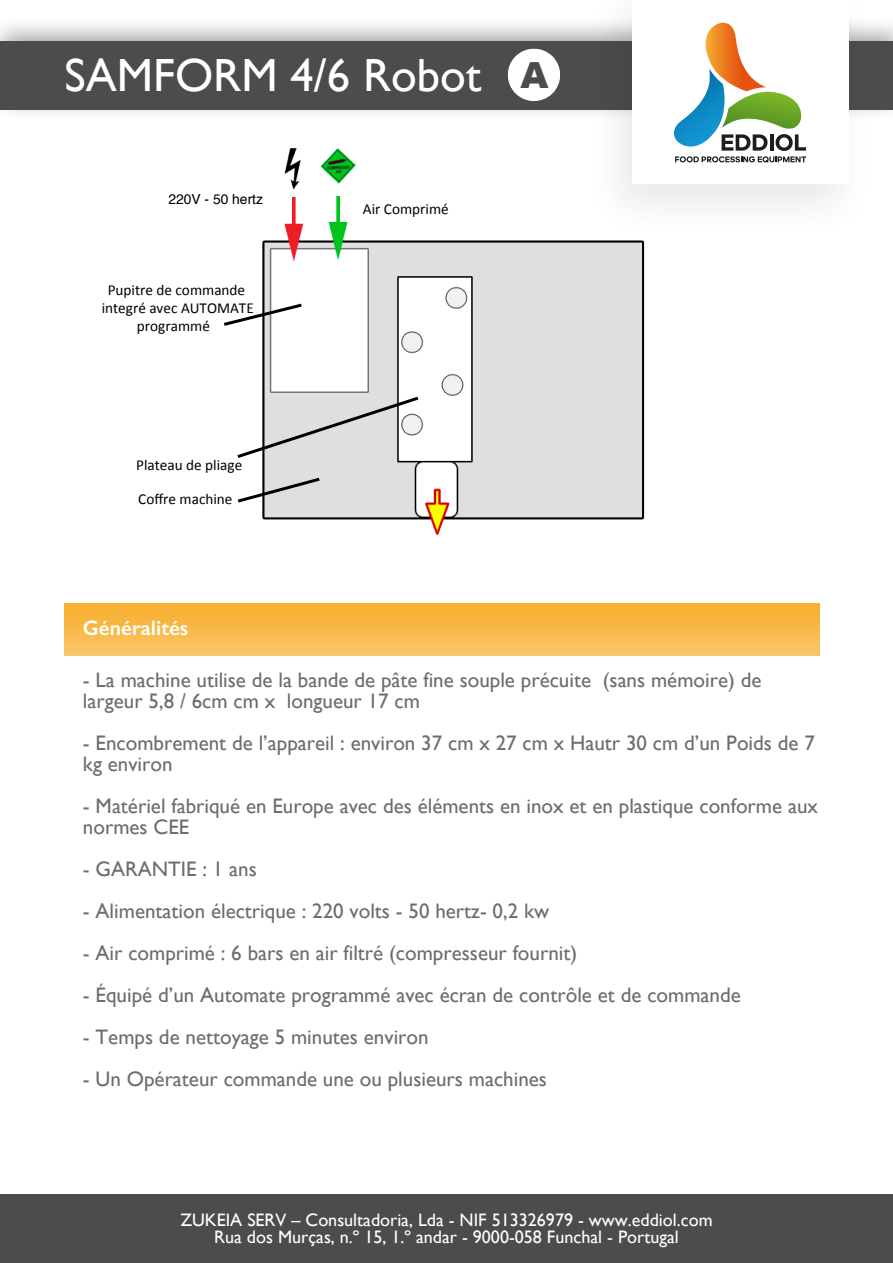
<style>
.page{position:relative;width:893px;height:1263px;background:#fff}
.page>*{position:absolute;margin:0;border:0;box-sizing:border-box;transform-origin:0 0}
.t1{font:46.5px "Gill Sans";color:#fff}
.t2{font:21px/21px "Gill Sans";color:#6d6d6d}
.t3{font:600 21px "Gill Sans";color:#fff}
.t4{font:18px/16.6px "Gill Sans";color:#fff;text-align:center}
.t5{font:15.15px "Calibri";color:#000}
.t6{font:13.8px "Helvetica";color:#000}
.s1{font-family:"Arial";font-weight:900;font-size:36px;color:#4c4c4c}
</style>
<div class="page">
<div style="left:65px;top:604px;width:754px;height:51px;background:linear-gradient(to bottom,#f8ae2c,#f9c568)"></div>
<img style="left:0;top:24px;width:893px;height:89px">
<div style="left:0;top:42px;width:893px;height:68px;background:#4c4c4c"></div>
<svg style="left:508px;top:48px;width:52px;height:53px"></svg>
<img style="left:205px;top:110px;width:440px;height:425px">
<svg style="left:221px;top:301px;width:84px;height:27px"></svg>
<svg style="left:234px;top:475px;width:89px;height:30px"></svg>
<svg style="left:234px;top:394px;width:188px;height:66px"></svg>
<img style="left:572px;top:17px;width:316px;height:236px">
<div style="left:632px;top:0;width:216px;height:184px;background:#fff"></div>
<div style="left:0;top:1195px;width:893px;height:68px;background:#4c4c4c"></div>
<svg style="left:674px;top:23px;width:132px;height:140px"></svg>
<h1 class="t1" style="left:65px;top:48px;width:485px">SAMFORM 4/6 Robot <span class="s1">A</span></h1>
<p class="t6" style="left:168px;top:188px;width:96px">220V - 50 hertz</p>
<p class="t5" style="left:108px;top:281px;width:139px">Pupitre de commande</p>
<p class="t5" style="left:137px;top:317px;width:75px">programmé</p>
<p class="t5" style="left:102px;top:299px;width:154px">integré avec AUTOMATE</p>
<p class="t5" style="left:136px;top:456px;width:108px">Plateau de pliage</p>
<p class="t5" style="left:138px;top:490px;width:96px">Coffre machine</p>
<p class="t3" style="left:83px;top:615px;width:107px">Généralités</p>
<p class="t5" style="left:363px;top:200px;width:87px">Air Comprimé</p>
<p class="t2" style="left:83px;top:669px;width:680px">- La machine utilise de la bande de pâte fine souple précuite (sans mémoire) de largeur 5,8 / 6cm cm x longueur 17 cm</p>
<p class="t2" style="left:83px;top:732px;width:733px">- Encombrement de l’appareil : environ 37 cm x 27 cm x Hautr 30 cm d’un Poids de 7 kg environ</p>
<p class="t2" style="left:83px;top:795px;width:736px">- Matériel fabriqué en Europe avec des éléments en inox et en plastique conforme aux normes CEE</p>
<p class="t2" style="left:83px;top:858px;width:175px">- GARANTIE : 1 ans</p>
<p class="t2" style="left:83px;top:900px;width:468px">- Alimentation électrique : 220 volts - 50 hertz- 0,2 kw</p>
<p class="t2" style="left:83px;top:942px;width:496px">- Air comprimé : 6 bars en air filtré (compresseur fournit)</p>
<p class="t2" style="left:83px;top:984px;width:659px">- Équipé d’un Automate programmé avec écran de contrôle et de commande</p>
<p class="t2" style="left:83px;top:1026px;width:347px">- Temps de nettoyage 5 minutes environ</p>
<p class="t2" style="left:83px;top:1068px;width:465px">- Un Opérateur commande une ou plusieurs machines</p>
<p class="t4" style="left:180px;top:1212px;width:534px">ZUKEIA SERV – Consultadoria, Lda - NIF 513326979 - www.eddiol.com<br>Rua dos Murças, n.º 15, 1.º andar - 9000-058 Funchal - Portugal</p>
</div>
